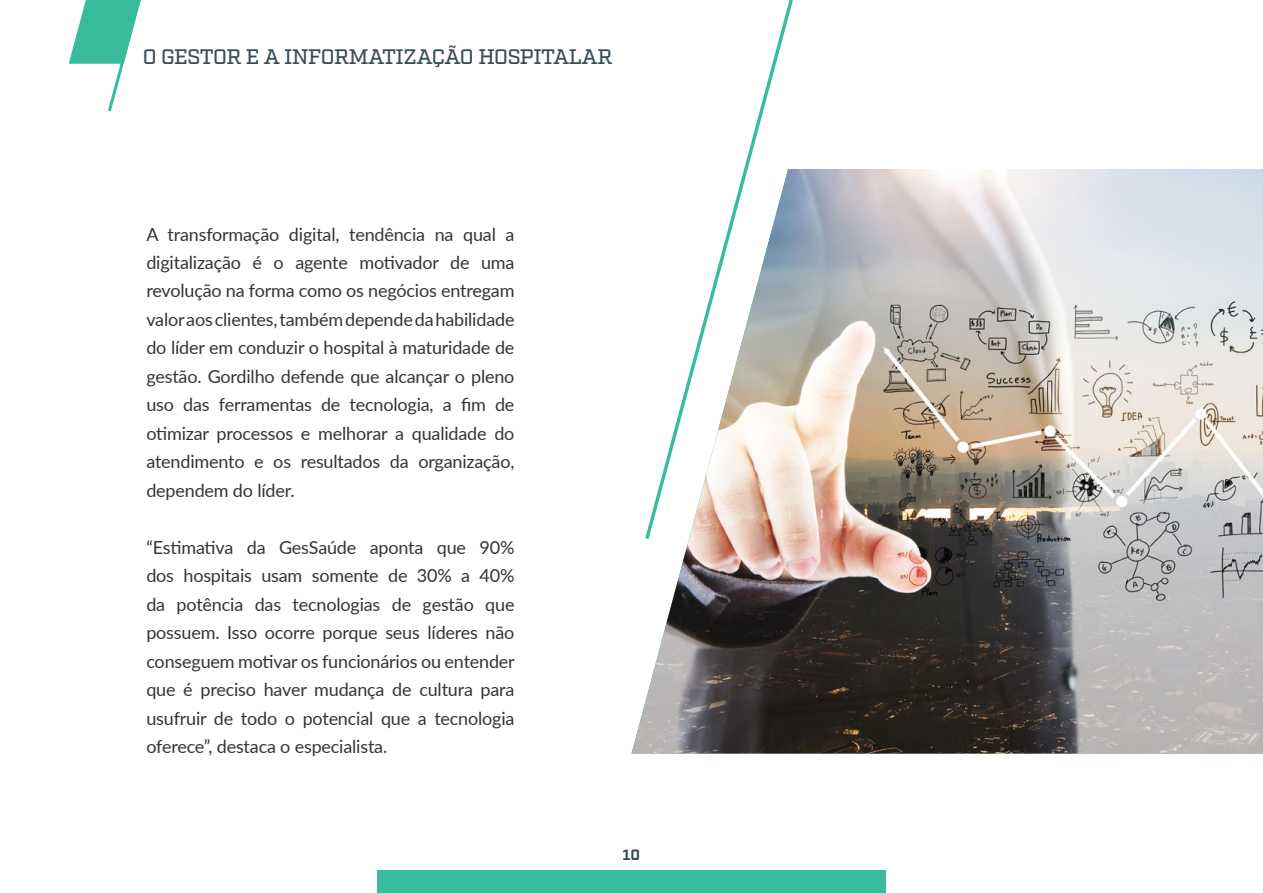
<style>
.page{position:relative;width:1263px;height:893px;background:#fff}
.page>*{position:absolute;margin:0;border:0;box-sizing:border-box;transform-origin:0 0}
.t1{font:500 21px "Factoria";letter-spacing:-.03em;color:#384f5a}
.t2{font:18px/28.5px "Lato";letter-spacing:-.01em;color:#383330;text-align:justify}
.t3{font:700 15px "Factoria";color:#384f5a}
</style>
<div class="page">
<div style="left:377px;top:870px;width:509px;height:23px;background:#39bb9d"></div>
<svg style="left:69px;top:0;width:72px;height:112px"></svg>
<img style="left:631px;top:169px;width:632px;height:584px">
<svg style="left:643px;top:0;width:511px;height:543px"></svg>
<p class="t1" style="left:143px;top:44px;width:471px">O GESTOR E A INFORMATIZAÇÃO HOSPITALAR</p>
<p class="t2" style="left:146px;top:219px;width:370px">A transformação digital, tendência na qual a digitalização é o agente motivador de uma revolução na forma como os negócios entregam valor aos clientes, também depende da habilidade do líder em conduzir o hospital à maturidade de gestão. Gordilho defende que alcançar o pleno uso das ferramentas de tecnologia, a fim de otimizar processos e melhorar a qualidade do atendimento e os resultados da organização, dependem do líder.</p>
<p class="t2" style="left:146px;top:532px;width:370px">“Estimativa da GesSaúde aponta que 90% dos hospitais usam somente de 30% a 40% da potência das tecnologias de gestão que possuem. Isso ocorre porque seus líderes não conseguem motivar os funcionários ou entender que é preciso haver mudança de cultura para usufruir de todo o potencial que a tecnologia oferece”, destaca o especialista.</p>
<p class="t3" style="left:623px;top:846px;width:19px">10</p>
</div>
